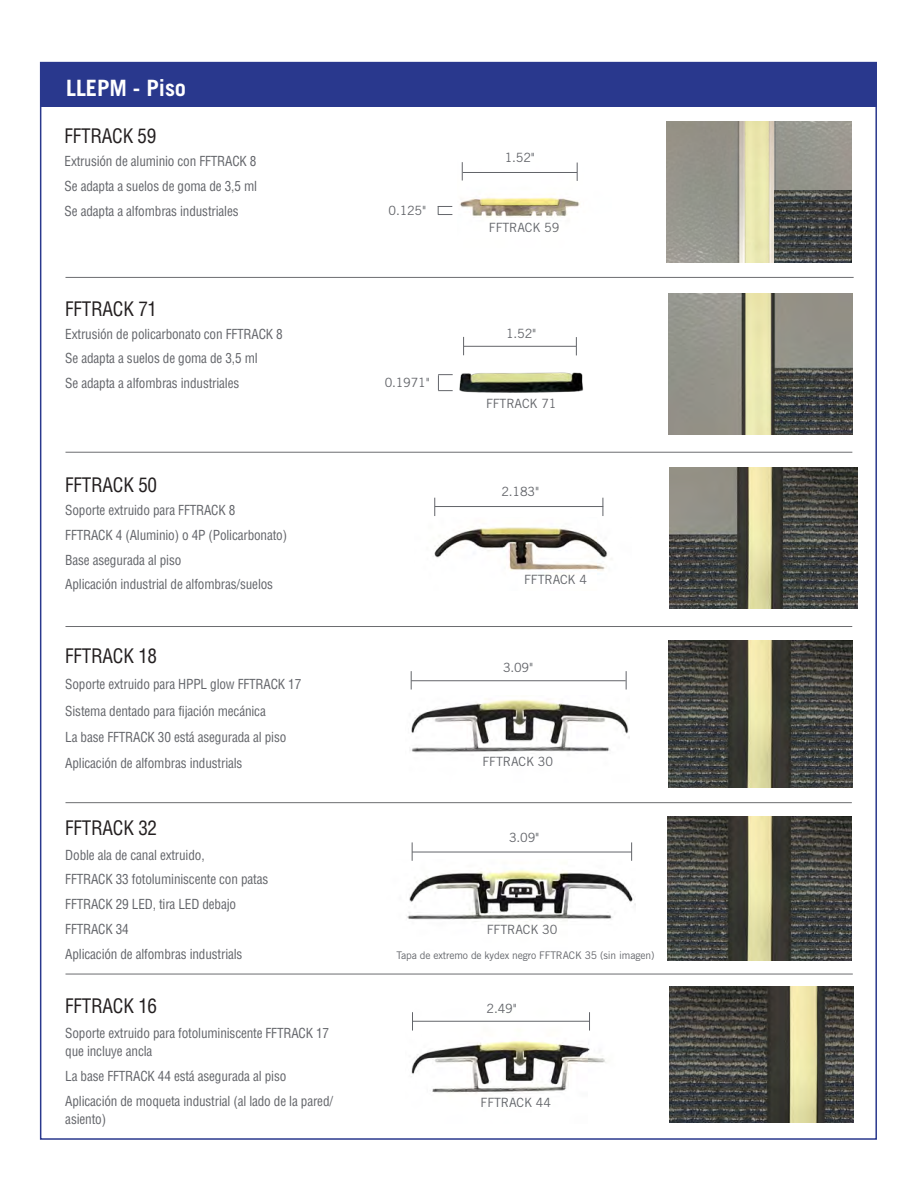
<style>
.page{position:relative;width:918px;height:1188px;background:#fff}
.page>*{position:absolute;margin:0;border:0;box-sizing:border-box;transform-origin:0 0}
.body_copy{font:700 22.5px "Trade Gothic";letter-spacing:-.005em;color:#fff}
.body_copy-2{font:condensed 19.5px "Helvetica";letter-spacing:-.01em;color:#231f20}
.Grey_copy{font:condensed 13.5px/18px "Helvetica";letter-spacing:-.01em;color:#63656a}
.New_Body_Copy{font:12.75px "Trade Gothic LT Std";letter-spacing:-.01em;color:#63656a}
.New_Body_Copy-2{font:10.5px "Trade Gothic LT Std";letter-spacing:-.01em;color:#63656a}
</style>
<div class="page">
<img style="left:434px;top:527px;width:174px;height:44px">
<img style="left:670px;top:467px;width:188px;height:142px">
<img style="left:668px;top:640px;width:184px;height:148px">
<img style="left:670px;top:987px;width:184px;height:136px">
<img style="left:668px;top:293px;width:184px;height:141px">
<img style="left:438px;top:345px;width:146px;height:48px">
<img style="left:459px;top:162px;width:121px;height:56px">
<img style="left:667px;top:121px;width:185px;height:142px">
<img style="left:407px;top:859px;width:228px;height:63px">
<hr style="left:66px;top:277px;width:788px;height:1px;background:#6c6d70">
<hr style="left:66px;top:452px;width:786px;height:1px;background:#6c6d70">
<hr style="left:66px;top:626px;width:786px;height:1px;background:#6c6d70">
<hr style="left:66px;top:802px;width:786px;height:1px;background:#6c6d70">
<hr style="left:66px;top:974px;width:787px;height:1px;background:#6c6d70">
<svg style="left:412px;top:842px;width:1px;height:19px"></svg>
<svg style="left:631px;top:842px;width:1px;height:19px"></svg>
<hr style="left:435px;top:506px;width:168px;height:1px;background:#63656a">
<svg style="left:603px;top:498px;width:1px;height:18px"></svg>
<svg style="left:434px;top:498px;width:1px;height:18px"></svg>
<hr style="left:412px;top:852px;width:220px;height:1px;background:#63656a">
<img style="left:410px;top:699px;width:219px;height:54px">
<hr style="left:411px;top:680px;width:215px;height:1px;background:#63656a">
<svg style="left:626px;top:671px;width:1px;height:19px"></svg>
<svg style="left:411px;top:671px;width:1px;height:19px"></svg>
<img style="left:411px;top:1020px;width:195px;height:73px">
<hr style="left:412px;top:1021px;width:178px;height:1px;background:#63656a">
<svg style="left:412px;top:1012px;width:1px;height:19px"></svg>
<svg style="left:589px;top:1012px;width:1px;height:19px"></svg>
<hr style="left:463px;top:172px;width:114px;height:1px;background:#63656a">
<svg style="left:462px;top:162px;width:1px;height:19px"></svg>
<svg style="left:577px;top:163px;width:1px;height:18px"></svg>
<hr style="left:464px;top:346px;width:112px;height:1px;background:#63656a">
<svg style="left:463px;top:337px;width:1px;height:18px"></svg>
<svg style="left:576px;top:337px;width:1px;height:18px"></svg>
<div style="left:40px;top:63px;width:837px;height:44px;background:#29388d"></div>
<img style="left:668px;top:816px;width:184px;height:145px">
<svg style="left:438px;top:206px;width:14px;height:9px"></svg>
<svg style="left:438px;top:374px;width:15px;height:17px"></svg>
<img style="left:775px;top:191px;width:77px;height:71px">
<p class="body_copy" style="left:66px;top:74px;width:122px">LLEPM - Piso</p>
<p class="body_copy-2" style="left:65px;top:124px;width:93px">FFTRACK 59</p>
<p class="Grey_copy" style="left:65px;top:152px;width:193px">Extrusión de aluminio con FFTRACK 8</p>
<p class="Grey_copy" style="left:65px;top:177px;width:194px">Se adapta a suelos de goma de 3,5 ml</p>
<p class="Grey_copy" style="left:65px;top:202px;width:176px">Se adapta a alfombras industriales</p>
<p class="body_copy-2" style="left:65px;top:296px;width:93px">FFTRACK 71</p>
<p class="Grey_copy" style="left:65px;top:325px;width:219px">Extrusión de policarbonato con FFTRACK 8</p>
<p class="Grey_copy" style="left:65px;top:349px;width:194px">Se adapta a suelos de goma de 3,5 ml</p>
<p class="Grey_copy" style="left:65px;top:374px;width:176px">Se adapta a alfombras industriales</p>
<p class="body_copy-2" style="left:65px;top:473px;width:93px">FFTRACK 50</p>
<p class="Grey_copy" style="left:65px;top:501px;width:172px">Soporte extruido para FFTRACK 8</p>
<p class="Grey_copy" style="left:65px;top:526px;width:223px">FFTRACK 4 (Aluminio) o 4P (Policarbonato)</p>
<p class="Grey_copy" style="left:65px;top:551px;width:118px">Base asegurada al piso</p>
<p class="Grey_copy" style="left:65px;top:575px;width:209px">Aplicación industrial de alfombras/suelos</p>
<p class="body_copy-2" style="left:65px;top:644px;width:93px">FFTRACK 18</p>
<p class="Grey_copy" style="left:65px;top:675px;width:238px">Soporte extruido para HPPL glow FFTRACK 17</p>
<p class="Grey_copy" style="left:65px;top:702px;width:202px">Sistema dentado para fijación mecánica</p>
<p class="Grey_copy" style="left:65px;top:728px;width:223px">La base FFTRACK 30 está asegurada al piso</p>
<p class="Grey_copy" style="left:65px;top:754px;width:179px">Aplicación de alfombras industrials</p>
<p class="body_copy-2" style="left:65px;top:816px;width:93px">FFTRACK 32</p>
<p class="Grey_copy" style="left:65px;top:846px;width:141px">Doble ala de canal extruido,</p>
<p class="Grey_copy" style="left:65px;top:870px;width:204px">FFTRACK 33 fotoluminiscente con patas</p>
<p class="Grey_copy" style="left:65px;top:895px;width:172px">FFTRACK 29 LED, tira LED debajo</p>
<p class="Grey_copy" style="left:65px;top:920px;width:65px">FFTRACK 34</p>
<p class="Grey_copy" style="left:65px;top:945px;width:179px">Aplicación de alfombras industrials</p>
<p class="body_copy-2" style="left:65px;top:994px;width:93px">FFTRACK 16</p>
<p class="Grey_copy" style="left:65px;top:1024px;width:265px">Soporte extruido para fotoluminiscente FFTRACK 17 que incluye ancla</p>
<p class="Grey_copy" style="left:65px;top:1067px;width:223px">La base FFTRACK 44 está asegurada al piso</p>
<p class="Grey_copy" style="left:65px;top:1092px;width:269px">Aplicación de moqueta industrial (al lado de la pared/ asiento)</p>
<p class="New_Body_Copy" style="left:389px;top:203px;width:39px">0.125"</p>
<p class="New_Body_Copy" style="left:385px;top:375px;width:47px">0.1971"</p>
<p class="New_Body_Copy" style="left:505px;top:150px;width:32px">1.52"</p>
<p class="New_Body_Copy" style="left:489px;top:220px;width:72px">FFTRACK 59</p>
<p class="New_Body_Copy" style="left:506px;top:326px;width:32px">1.52"</p>
<p class="New_Body_Copy" style="left:486px;top:396px;width:72px">FFTRACK 71</p>
<p class="New_Body_Copy" style="left:501px;top:484px;width:39px">2.183"</p>
<p class="New_Body_Copy" style="left:524px;top:572px;width:65px">FFTRACK 4</p>
<p class="New_Body_Copy" style="left:503px;top:660px;width:32px">3.09"</p>
<p class="New_Body_Copy" style="left:483px;top:754px;width:72px">FFTRACK 30</p>
<p class="New_Body_Copy" style="left:509px;top:829px;width:32px">3.09"</p>
<p class="New_Body_Copy" style="left:487px;top:921px;width:72px">FFTRACK 30</p>
<p class="New_Body_Copy-2" style="left:396px;top:949px;width:260px">Tapa de extremo de kydex negro FFTRACK 35 (sin imagen)</p>
<p class="New_Body_Copy" style="left:487px;top:1001px;width:32px">2.49"</p>
<p class="New_Body_Copy" style="left:481px;top:1095px;width:72px">FFTRACK 44</p>
</div>
